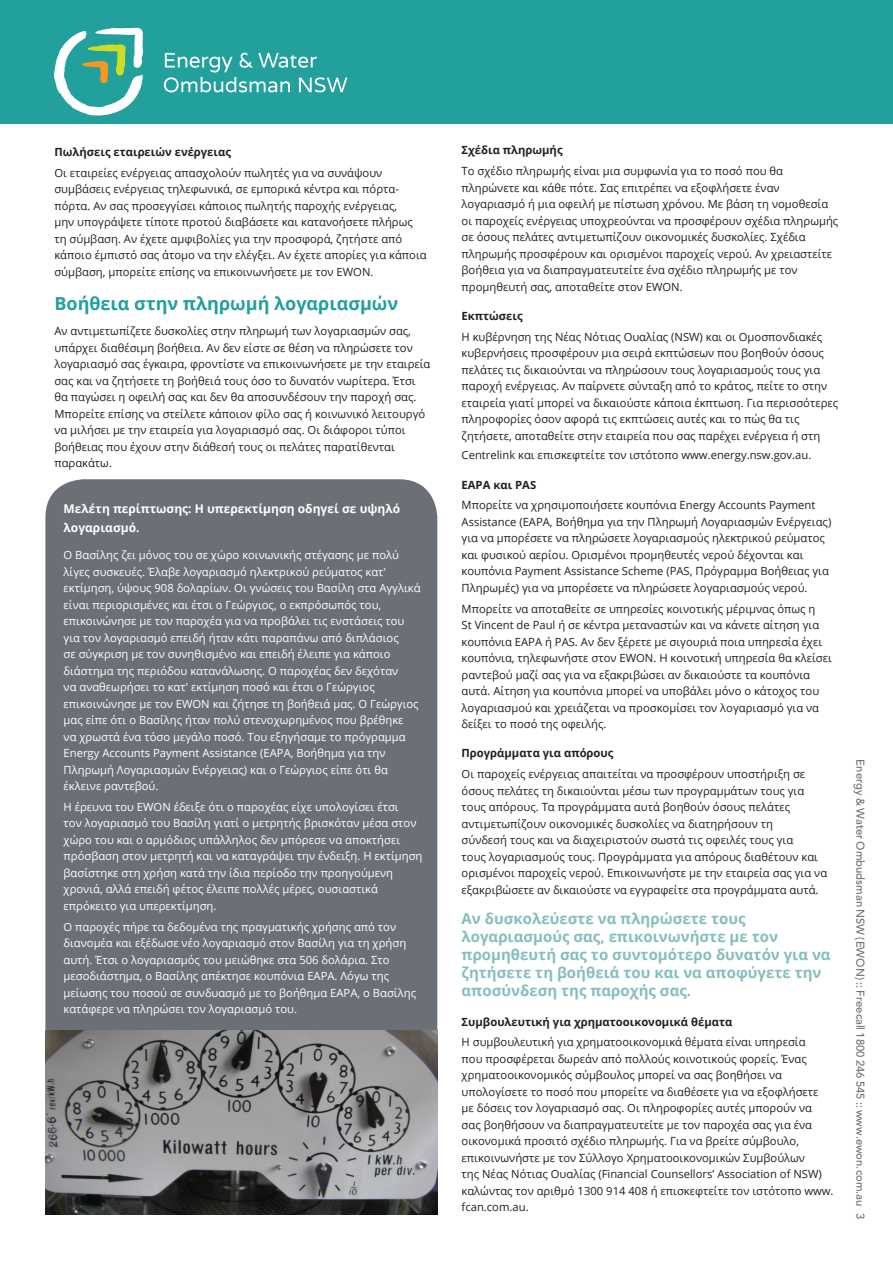
<style>
.page{position:relative;width:893px;height:1263px;background:#fff}
.page>*{position:absolute;margin:0;border:0;box-sizing:border-box;transform-origin:0 0}
.t1{font:700 18px "Open Sans";color:#22a09c}
.t2{font:700 15px/18px "Open Sans";color:#84bebd}
.t3{font:700 12px/19.5px "Open Sans";color:#fff}
.t4{font:11.25px/16.5px "Open Sans";color:#231f20}
.t5{font:11.25px/16.5px "Open Sans";color:#fff}
.t6{font:700 11.25px "Open Sans";color:#231f20}
.body_text_start{font:500 11.25px "Avenir LT Std";color:#6b7076}
</style>
<div class="page">
<div style="left:45px;top:479px;width:392px;height:645px;background:#6b7076;border-radius:38px"></div>
<div style="left:0;top:0;width:893px;height:123px;background:#22a09c"></div>
<img style="left:45px;top:1030px;width:392px;height:185px">
<svg style="left:164px;top:53px;width:183px;height:39px"></svg>
<svg style="left:54px;top:28px;width:89px;height:88px"></svg>
<p class="t6" style="left:54px;top:144px;width:178px">Πωλήσεις εταιρειών ενέργειας</p>
<p class="t4" style="left:54px;top:164px;width:374px">Οι εταιρείες ενέργειας απασχολούν πωλητές για να συνάψουν συμβάσεις ενέργειας τηλεφωνικά, σε εμπορικά κέντρα και πόρτα&shy;πόρτα. Αν σας προσεγγίσει κάποιος πωλητής παροχής ενέργειας,<br>μην υπογράψετε τίποτε προτού διαβάσετε και κατανοήσετε πλήρως τη σύμβαση. Αν έχετε αμφιβολίες για την προσφορά, ζητήστε από κάποιο έμπιστό σας άτομο να την ελέγξει. Αν έχετε απορίες για κάποια σύμβαση, μπορείτε επίσης να επικοινωνήσετε με τον EWON.</p>
<p class="t1" style="left:54px;top:291px;width:345px">Βοήθεια στην πληρωμή λογαριασμών</p>
<p class="t4" style="left:54px;top:322px;width:378px">Αν αντιμετωπίζετε δυσκολίες στην πληρωμή των λογαριασμών σας, υπάρχει διαθέσιμη βοήθεια. Αν δεν είστε σε θέση να πληρώσετε τον λογαριασμό σας έγκαιρα, φροντίστε να επικοινωνήσετε με την εταιρεία σας και να ζητήσετε τη βοήθειά τους όσο το δυνατόν νωρίτερα. Έτσι θα παγώσει η οφειλή σας και δεν θα αποσυνδέσουν την παροχή σας.<br>Μπορείτε επίσης να στείλετε κάποιον φίλο σας ή κοινωνικό λειτουργό να μιλήσει με την εταιρεία για λογαριασμό σας. Οι διάφοροι τύποι βοήθειας που έχουν στην διάθεσή τους οι πελάτες παρατίθενται παρακάτω.</p>
<p class="t3" style="left:64px;top:498px;width:338px">Μελέτη περίπτωσης: Η υπερεκτίμηση οδηγεί σε υψηλό λογαριασμό.</p>
<p class="t5" style="left:64px;top:546px;width:358px">Ο Βασίλης ζει μόνος του σε χώρο κοινωνικής στέγασης με πολύ λίγες συσκευές. Έλαβε λογαριασμό ηλεκτρικού ρεύματος κατ' εκτίμηση, ύψους 908 δολαρίων. Οι γνώσεις του Βασίλη στα Αγγλικά είναι περιορισμένες και έτσι ο Γεώργιος, ο εκπρόσωπός του, επικοινώνησε με τον παροχέα για να προβάλει τις ενστάσεις του για τον λογαριασμό επειδή ήταν κάτι παραπάνω από διπλάσιος<br>σε σύγκριση με τον συνηθισμένο και επειδή έλειπε για κάποιο διάστημα της περιόδου κατανάλωσης. Ο παροχέας δεν δεχόταν<br>να αναθεωρήσει το κατ' εκτίμηση ποσό και έτσι ο Γεώργιος επικοινώνησε με τον EWON και ζήτησε τη βοήθειά μας. Ο Γεώργιος μας είπε ότι ο Βασίλης ήταν πολύ στενοχωρημένος που βρέθηκε<br>να χρωστά ένα τόσο μεγάλο ποσό. Του εξηγήσαμε το πρόγραμμα Energy Accounts Payment Assistance (EAPA, Βοήθημα για την Πληρωμή Λογαριασμών Ενέργειας) και ο Γεώργιος είπε ότι θα έκλεινε ραντεβού.</p>
<p class="t5" style="left:64px;top:798px;width:360px">Η έρευνα του EWON έδειξε ότι ο παροχέας είχε υπολογίσει έτσι<br>τον λογαριασμό του Βασίλη γιατί ο μετρητής βρισκόταν μέσα στον χώρο του και ο αρμόδιος υπάλληλος δεν μπόρεσε να αποκτήσει πρόσβαση στον μετρητή και να καταγράψει την ένδειξη. Η εκτίμηση βασίστηκε στη χρήση κατά την ίδια περίοδο την προηγούμενη χρονιά, αλλά επειδή φέτος έλειπε πολλές μέρες, ουσιαστικά επρόκειτο για υπερεκτίμηση.</p>
<p class="t5" style="left:64px;top:918px;width:354px">Ο παροχές πήρε τα δεδομένα της πραγματικής χρήσης από τον διανομέα και εξέδωσε νέο λογαριασμό στον Βασίλη για τη χρήση αυτή. Έτσι ο λογαριασμός του μειώθηκε στα 506 δολάρια. Στο μεσοδιάστημα, ο Βασίλης απέκτησε κουπόνια EAPA. Λόγω της μείωσης του ποσού σε συνδυασμό με το βοήθημα EAPA, ο Βασίλης κατάφερε να πληρώσει τον λογαριασμό του.</p>
<p class="t6" style="left:462px;top:142px;width:103px">Σχέδια πληρωμής</p>
<p class="t4" style="left:462px;top:162px;width:378px">Το σχέδιο πληρωμής είναι μια συμφωνία για το ποσό που θα πληρώνετε και κάθε πότε. Σας επιτρέπει να εξοφλήσετε έναν λογαριασμό ή μια οφειλή με πίστωση χρόνου. Με βάση τη νομοθεσία οι παροχείς ενέργειας υποχρεούνται να προσφέρουν σχέδια πληρωμής σε όσους πελάτες αντιμετωπίζουν οικονομικές δυσκολίες. Σχέδια πληρωμής προσφέρουν και ορισμένοι παροχείς νερού. Αν χρειαστείτε βοήθεια για να διαπραγματευτείτε ένα σχέδιο πληρωμής με τον προμηθευτή σας, αποταθείτε στον EWON.</p>
<p class="t6" style="left:462px;top:308px;width:63px">Εκπτώσεις</p>
<p class="t4" style="left:462px;top:328px;width:378px">Η κυβέρνηση της Νέας Νότιας Ουαλίας (NSW) και οι Ομοσπονδιακές κυβερνήσεις προσφέρουν μια σειρά εκπτώσεων που βοηθούν όσους πελάτες τις δικαιούνται να πληρώσουν τους λογαριασμούς τους για παροχή ενέργειας. Αν παίρνετε σύνταξη από το κράτος, πείτε το στην εταιρεία γιατί μπορεί να δικαιούστε κάποια έκπτωση. Για περισσότερες πληροφορίες όσον αφορά τις εκπτώσεις αυτές και το πώς θα τις ζητήσετε, αποταθείτε στην εταιρεία που σας παρέχει ενέργεια ή στη</p>
<p class="t4" style="left:462px;top:447px;width:351px">Centrelink και επισκεφτείτε τον ιστότοπο www.energy.nsw.gov.au.</p>
<p class="t6" style="left:462px;top:477px;width:76px">EAPA και PAS</p>
<p class="t4" style="left:462px;top:497px;width:371px">Μπορείτε να χρησιμοποιήσετε κουπόνια Energy Accounts Payment Assistance (EAPA, Βοήθημα για την Πληρωμή Λογαριασμών Ενέργειας) για να μπορέσετε να πληρώσετε λογαριασμούς ηλεκτρικού ρεύματος και φυσικού αερίου. Ορισμένοι προμηθευτές νερού δέχονται και κουπόνια Payment Assistance Scheme (PAS, Πρόγραμμα Βοήθειας για Πληρωμές) για να μπορέσετε να πληρώσετε λογαριασμούς νερού.</p>
<p class="t4" style="left:462px;top:600px;width:372px">Μπορείτε να αποταθείτε σε υπηρεσίες κοινοτικής μέριμνας όπως η<br>St Vincent de Paul ή σε κέντρα μεταναστών και να κάνετε αίτηση για κουπόνια EAPA ή PAS. Αν δεν ξέρετε με σιγουριά ποια υπηρεσία έχει κουπόνια, τηλεφωνήστε στον EWON. Η κοινοτική υπηρεσία θα κλείσει ραντεβού μαζί σας για να εξακριβώσει αν δικαιούστε τα κουπόνια αυτά. Αίτηση για κουπόνια μπορεί να υποβάλει μόνο ο κάτοχος του λογαριασμού και χρειάζεται να προσκομίσει τον λογαριασμό για να δείξει το ποσό της οφειλής.</p>
<p class="t6" style="left:462px;top:745px;width:153px">Προγράμματα για απόρους</p>
<p class="t4" style="left:462px;top:765px;width:367px">Οι παροχείς ενέργειας απαιτείται να προσφέρουν υποστήριξη σε όσους πελάτες τη δικαιούνται μέσω των προγραμμάτων τους για τους απόρους. Τα προγράμματα αυτά βοηθούν όσους πελάτες αντιμετωπίζουν οικονομικές δυσκολίες να διατηρήσουν τη<br>σύνδεσή τους και να διαχειριστούν σωστά τις οφειλές τους για<br>τους λογαριασμούς τους. Προγράμματα για απόρους διαθέτουν και ορισμένοι παροχείς νερού. Επικοινωνήστε με την εταιρεία σας για να εξακριβώσετε αν δικαιούστε να εγγραφείτε στα προγράμματα αυτά.</p>
<p class="t2" style="left:462px;top:910px;width:371px">Αν δυσκολεύεστε να πληρώσετε τους λογαριασμούς σας, επικοινωνήστε με τον προμηθευτή σας το συντομότερο δυνατόν για να ζητήσετε τη βοήθειά του και να αποφύγετε την αποσύνδεση της παροχής σας.</p>
<p class="t6" style="left:462px;top:1014px;width:272px">Συμβουλευτική για χρηματοοικονομικά θέματα</p>
<p class="t4" style="left:462px;top:1034px;width:374px">Η συμβουλευτική για χρηματοοικονομικά θέματα είναι υπηρεσία<br>που προσφέρεται δωρεάν από πολλούς κοινοτικούς φορείς. Ένας χρηματοοικονομικός σύμβουλος μπορεί να σας βοηθήσει να υπολογίσετε το ποσό που μπορείτε να διαθέσετε για να εξοφλήσετε με δόσεις τον λογαριασμό σας. Οι πληροφορίες αυτές μπορούν να σας βοηθήσουν να διαπραγματευτείτε με τον παροχέα σας για ένα οικονομικά προσιτό σχέδιο πληρωμής. Για να βρείτε σύμβουλο, επικοινωνήστε με τον Σύλλογο Χρηματοοικονομικών Συμβούλων<br>της Νέας Νότιας Ουαλίας (Financial Counsellors’ Association of NSW) καλώντας τον αριθμό 1300 914 408 ή επισκεφτείτε τον ιστότοπο www. fcan.com.au.</p>
<p class="body_text_start" style="left:867px;top:759px;width:461px;rotate:90deg">Energy &amp; Water Ombudsman NSW (EWON) :: Freecall 1800 246 545 :: www.ewon.com.au 3</p>
</div>
